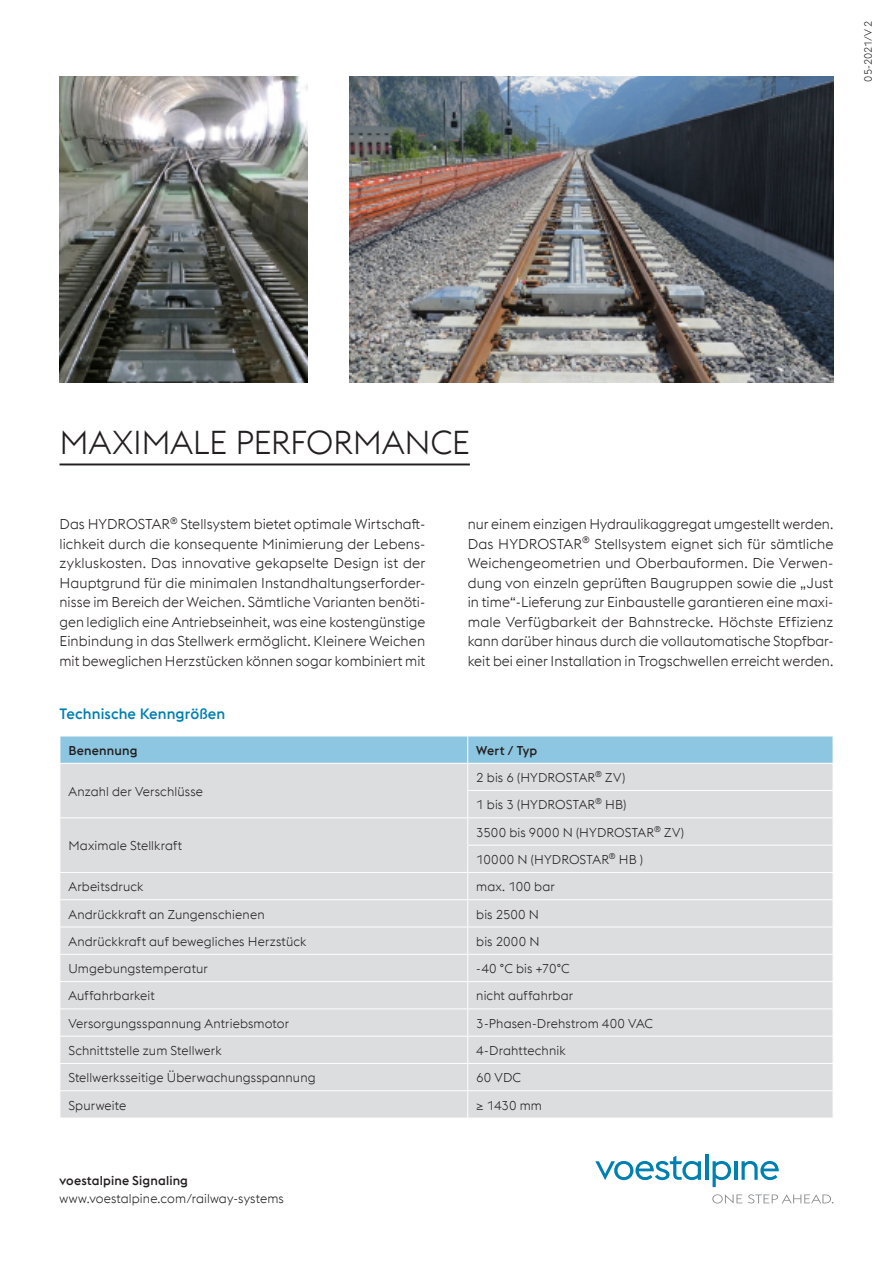
<style>
.page{position:relative;width:893px;height:1263px;background:#fff}
.page>*{position:absolute;margin:0;border:0;box-sizing:border-box;transform-origin:0 0}
.HL-1-schwarz{font:300 33px "voestalpine";letter-spacing:-.005em;color:#231f20}
.Sub-HL-2-boe{font:500 15px "voestalpine";letter-spacing:.005em;color:#007fb1}
.Copy{font:300 14.25px/19.5px "voestalpine";color:#231f20;text-align:justify}
.T-I__Copy-links{font:300 12.75px "voestalpine";letter-spacing:.01em;color:#231f20}
.T-I__HL-links{font:500 12.75px "voestalpine";letter-spacing:.01em;color:#231f20}
.t1{font:300 10.5px "voestalpine";color:#231f20}
</style>
<div class="page">
<svg style="left:595px;top:1156px;width:106px;height:24px"></svg>
<hr style="left:705px;top:1154px;width:3px;height:26px;background:#007fb1">
<svg style="left:713px;top:1161px;width:18px;height:26px"></svg>
<hr style="left:734px;top:1161px;width:3px;height:19px;background:#007fb1">
<svg style="left:741px;top:1161px;width:38px;height:19px"></svg>
<svg style="left:712px;top:1194px;width:30px;height:9px"></svg>
<svg style="left:748px;top:1194px;width:85px;height:9px"></svg>
<hr style="left:60px;top:463px;width:410px;height:2px;background:#231f20">
<svg style="left:60px;top:736px;width:773px;height:382px;background:#d7dce0"></svg>
<hr style="left:468px;top:736px;width:365px;height:1px;background:#fff">
<hr style="left:60px;top:763px;width:408px;height:1px;background:#fff">
<hr style="left:468px;top:763px;width:365px;height:1px;background:#fff">
<img style="left:60px;top:77px;width:247px;height:306px">
<img style="left:350px;top:77px;width:483px;height:306px">
<p class="t1" style="left:862px;top:82px;width:62px;rotate:-90deg">05-2021/V2</p>
<p class="HL-1-schwarz" style="left:60px;top:423px;width:412px">MAXIMALE PERFORMANCE</p>
<p class="Copy" style="left:60px;top:514px;width:367px">Das HYDROSTAR<sup>®</sup> Stellsystem bietet optimale Wirtschaft&shy;lichkeit durch die konsequente Minimierung der Lebens&shy;zykluskosten. Das innovative gekapselte Design ist der Hauptgrund für die minimalen Instandhaltungserforder&shy;nisse im Bereich der Weichen. Sämtliche Varianten benöti&shy;gen lediglich eine Antriebseinheit, was eine kostengünstige Einbindung in das Stellwerk ermöglicht. Kleinere Weichen mit beweglichen Herzstücken können sogar kombiniert mit</p>
<p class="Copy" style="left:468px;top:514px;width:367px">nur einem einzigen Hydraulikaggregat umgestellt werden.<br>Das HYDROSTAR<sup>®</sup> Stellsystem eignet sich für sämtliche Weichengeometrien und Oberbauformen. Die Verwen&shy;dung von einzeln geprüften Baugruppen sowie die „Just in time“-Lieferung zur Einbaustelle garantieren eine maxi&shy;male Verfügbarkeit der Bahnstrecke. Höchste Effizienz kann darüber hinaus durch die vollautomatische Stopfbar&shy;keit bei einer Installation in Trogschwellen erreicht werden.</p>
<p class="Sub-HL-2-boe" style="left:60px;top:704px;width:167px">Technische Kenngrößen</p>
<p class="T-I__HL-links" style="left:68px;top:742px;width:71px">Benennung</p>
<p class="T-I__HL-links" style="left:476px;top:742px;width:63px">Wert / Typ</p>
<p class="T-I__Copy-links" style="left:68px;top:784px;width:136px">Anzahl der Verschlüsse</p>
<p class="T-I__Copy-links" style="left:476px;top:770px;width:150px">2 bis 6 (HYDROSTAR<sup>®</sup> ZV)</p>
<p class="T-I__Copy-links" style="left:476px;top:797px;width:152px">1 bis 3 (HYDROSTAR<sup>®</sup> HB)</p>
<p class="T-I__Copy-links" style="left:68px;top:838px;width:115px">Maximale Stellkraft</p>
<p class="T-I__Copy-links" style="left:476px;top:825px;width:209px">3500 bis 9000 N (HYDROSTAR<sup>®</sup> ZV)</p>
<p class="T-I__Copy-links" style="left:476px;top:852px;width:168px">10000 N (HYDROSTAR<sup>®</sup> HB )</p>
<p class="T-I__Copy-links" style="left:68px;top:879px;width:76px">Arbeitsdruck</p>
<p class="T-I__Copy-links" style="left:476px;top:879px;width:80px">max. 100 bar</p>
<p class="T-I__Copy-links" style="left:68px;top:907px;width:198px">Andrückkraft an Zungenschienen</p>
<p class="T-I__Copy-links" style="left:476px;top:907px;width:64px">bis 2500 N</p>
<p class="T-I__Copy-links" style="left:68px;top:934px;width:239px">Andrückkraft auf bewegliches Herzstück</p>
<p class="T-I__Copy-links" style="left:476px;top:934px;width:65px">bis 2000 N</p>
<p class="T-I__Copy-links" style="left:68px;top:961px;width:141px">Umgebungstemperatur</p>
<p class="T-I__Copy-links" style="left:476px;top:961px;width:95px">-40 °C bis +70°C</p>
<p class="T-I__Copy-links" style="left:68px;top:988px;width:88px">Auffahrbarkeit</p>
<p class="T-I__Copy-links" style="left:476px;top:988px;width:98px">nicht auffahrbar</p>
<p class="T-I__Copy-links" style="left:68px;top:1016px;width:222px">Versorgungsspannung Antriebsmotor</p>
<p class="T-I__Copy-links" style="left:476px;top:1016px;width:178px">3-Phasen-Drehstrom 400 VAC</p>
<p class="T-I__Copy-links" style="left:68px;top:1043px;width:155px">Schnittstelle zum Stellwerk</p>
<p class="T-I__Copy-links" style="left:476px;top:1043px;width:91px">4-Drahttechnik</p>
<p class="T-I__Copy-links" style="left:68px;top:1070px;width:249px">Stellwerksseitige Überwachungsspannung</p>
<p class="T-I__Copy-links" style="left:476px;top:1070px;width:46px">60 VDC</p>
<p class="T-I__Copy-links" style="left:68px;top:1098px;width:59px">Spurweite</p>
<p class="T-I__Copy-links" style="left:476px;top:1098px;width:67px">≥ 1430 mm</p>
<p class="T-I__HL-links" style="left:60px;top:1173px;width:130px">voestalpine Signaling</p>
<p class="T-I__Copy-links" style="left:60px;top:1191px;width:226px">www.voestalpine.com/railway-systems</p>
</div>
